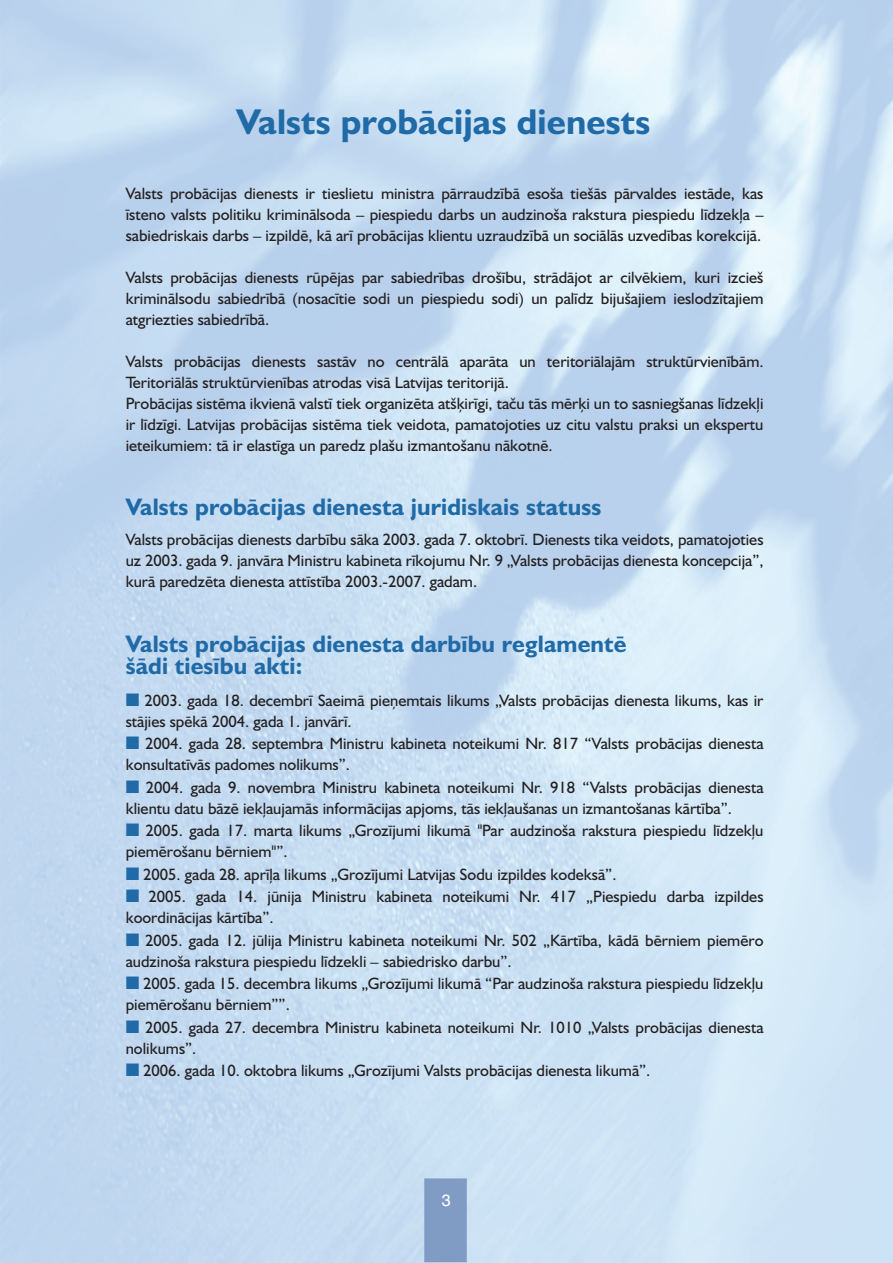
<style>
.page{position:relative;width:893px;height:1263px;background:#fff}
.page>*{position:absolute;margin:0;border:0;box-sizing:border-box;transform-origin:0 0}
.t1{font:700 36px "Humanist 521 CE";letter-spacing:.005em;color:#1f6aa7}
.t2{font:700 24px/22.5px "Humanist 521 CE";letter-spacing:.005em;color:#1f6aa7}
.t3{font:16.5px/21px "Humanist 521 CE";color:#231f20}
.t4{font:16.5px "Swiss CE";color:#fff}
.s1{color:#1f6aa7}
</style>
<div class="page">
<img style="left:0;top:0;width:893px;height:1263px">
<div style="left:424px;top:1178px;width:43px;height:84px;background:#809cc5"></div>
<p class="t1" style="left:236px;top:99px;width:415px">Valsts probācijas dienests</p>
<p class="t3" style="left:126px;top:182px;width:639px;text-align:justify">Valsts probācijas dienests ir tieslietu ministra pārraudzībā esoša tiešās pārvaldes iestāde, kas īsteno valsts politiku kriminālsoda – piespiedu darbs un audzinoša rakstura piespiedu līdzekļa – sabiedriskais darbs – izpildē, kā arī probācijas klientu uzraudzībā un sociālās uzvedības korekcijā.</p>
<p class="t3" style="left:126px;top:266px;width:639px;text-align:justify">Valsts probācijas dienests rūpējas par sabiedrības drošību, strādājot ar cilvēkiem, kuri izcieš kriminālsodu sabiedrībā (nosacītie sodi un piespiedu sodi) un palīdz bijušajiem ieslodzītajiem atgriezties sabiedrībā.</p>
<p class="t3" style="left:126px;top:350px;width:639px">Valsts probācijas dienests sastāv no centrālā aparāta un teritoriālajām struktūrvienībām.<br>Teritoriālās struktūrvienības atrodas visā Latvijas teritorijā.<br>Probācijas sistēma ikvienā valstī tiek organizēta atšķirīgi, taču tās mērķi un to sasniegšanas līdzekļi ir līdzīgi. Latvijas probācijas sistēma tiek veidota, pamatojoties uz citu valstu praksi un ekspertu ieteikumiem: tā ir elastīga un paredz plašu izmantošanu nākotnē.</p>
<p class="t2" style="left:126px;top:495px;width:477px">Valsts probācijas dienesta juridiskais statuss</p>
<p class="t3" style="left:126px;top:528px;width:639px;text-align:justify">Valsts probācijas dienests darbību sāka 2003. gada 7. oktobrī. Dienests tika veidots, pamatojoties uz 2003. gada 9. janvāra Ministru kabineta rīkojumu Nr. 9 „Valsts probācijas dienesta koncepcija”, kurā paredzēta dienesta attīstība 2003.-2007. gadam.</p>
<p class="t2" style="left:126px;top:631px;width:502px">Valsts probācijas dienesta darbību reglamentē šādi tiesību akti:</p>
<p class="t3" style="left:126px;top:689px;width:639px"><span class="s1">■</span> 2003. gada 18. decembrī Saeimā pieņemtais likums „Valsts probācijas dienesta likums, kas ir stājies spēkā 2004. gada 1. janvārī.</p>
<p class="t3" style="left:126px;top:732px;width:639px"><span class="s1">■</span> 2004. gada 28. septembra Ministru kabineta noteikumi Nr. 817 “Valsts probācijas dienesta konsultatīvās padomes nolikums”.</p>
<p class="t3" style="left:126px;top:776px;width:639px"><span class="s1">■</span> 2004. gada 9. novembra Ministru kabineta noteikumi Nr. 918 “Valsts probācijas dienesta klientu datu bāzē iekļaujamās informācijas apjoms, tās iekļaušanas un izmantošanas kārtība”.</p>
<p class="t3" style="left:126px;top:819px;width:639px"><span class="s1">■</span> 2005. gada 17. marta likums „Grozījumi likumā "Par audzinoša rakstura piespiedu līdzekļu piemērošanu bērniem"”.</p>
<p class="t3" style="left:126px;top:863px;width:492px"><span class="s1">■</span> 2005. gada 28. aprīļa likums „Grozījumi Latvijas Sodu izpildes kodeksā”.</p>
<p class="t3" style="left:126px;top:885px;width:639px"><span class="s1">■</span> 2005. gada 14. jūnija Ministru kabineta noteikumi Nr. 417 „Piespiedu darba izpildes koordinācijas kārtība”.</p>
<p class="t3" style="left:126px;top:929px;width:639px"><span class="s1">■</span> 2005. gada 12. jūlija Ministru kabineta noteikumi Nr. 502 „Kārtība, kādā bērniem piemēro audzinoša rakstura piespiedu līdzekli – sabiedrisko darbu”.</p>
<p class="t3" style="left:126px;top:972px;width:639px"><span class="s1">■</span> 2005. gada 15. decembra likums „Grozījumi likumā “Par audzinoša rakstura piespiedu līdzekļu piemērošanu bērniem””.</p>
<p class="t3" style="left:126px;top:1016px;width:639px"><span class="s1">■</span> 2005. gada 27. decembra Ministru kabineta noteikumi Nr. 1010 „Valsts probācijas dienesta nolikums”.</p>
<p class="t3" style="left:126px;top:1059px;width:526px"><span class="s1">■</span> 2006. gada 10. oktobra likums „Grozījumi Valsts probācijas dienesta likumā”.</p>
<p class="t4" style="left:442px;top:1190px;width:11px">3</p>
</div>
